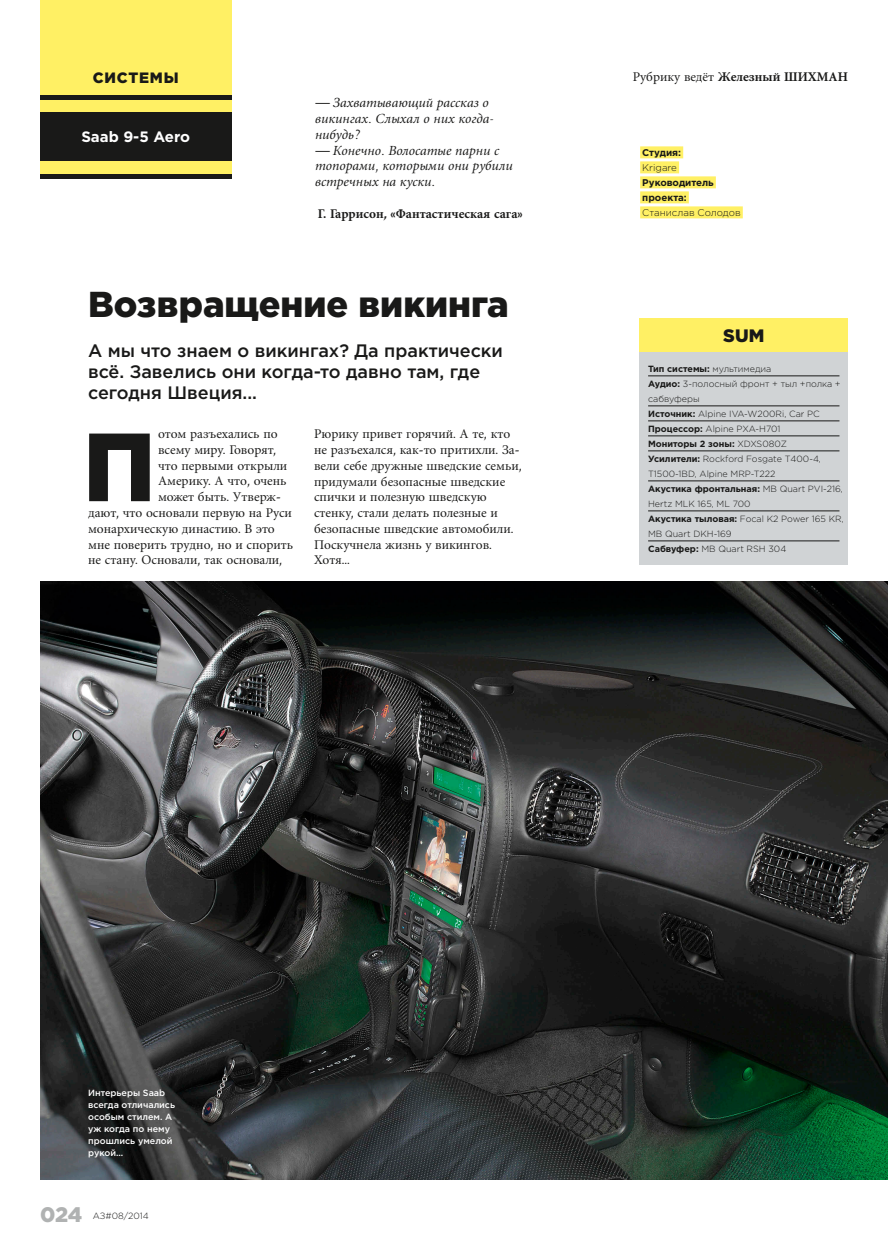
<style>
.page{position:relative;width:888px;height:1258px;background:#fff}
.page>*{position:absolute;margin:0;border:0;box-sizing:border-box;transform-origin:0 0}
.t1{font:900 96.6px "Gotham Pro";color:#191918}
.t2{font:900 36px "Gotham Pro";color:#191918}
.t3{font:900 21px "Gotham Pro";color:#b0b2b2}
.t4{font:500 18px/21px "Gotham Pro";color:#191918}
.t5{font:900 18px "Gotham Pro";color:#191918}
.t6{font:700 15px "Gotham Pro";color:#fff}
.t7{font:900 15px "Gotham Pro";letter-spacing:.05em;color:#191918}
.t8{font:14.25px/15.8px "Berling Antiqua";color:#191918}
.t9{font:italic 14.25px/15.8px "Berling Antiqua";color:#191918}
.t10{font:700 14.25px "Berling Antiqua";color:#191918}
.t11{font:700 9.75px/15px "Gotham Pro";color:#191918}
.t12{font:300 9px/15px "Gotham Pro";color:#191918}
.t13{font:500 9px/12px "Gotham Pro";color:#fff}
.s1{font-weight:400}
.s2{font-weight:300}
.s3{font-weight:700}
</style>
<div class="page">
<div style="left:40px;top:0;width:191px;height:112px;background:#fff064"></div>
<div style="left:40px;top:95px;width:191px;height:5px;background:#191918"></div>
<div style="left:40px;top:112px;width:191px;height:49px;background:#191918"></div>
<div style="left:40px;top:161px;width:191px;height:13px;background:#fff064"></div>
<hr style="left:40px;top:174px;width:191px;height:4px;background:#191918">
<div style="left:640px;top:146px;width:43px;height:12px;background:#fff064"></div>
<div style="left:640px;top:161px;width:39px;height:12px;background:#fff064"></div>
<div style="left:640px;top:176px;width:76px;height:12px;background:#fff064"></div>
<div style="left:640px;top:191px;width:49px;height:12px;background:#fff064"></div>
<div style="left:640px;top:206px;width:103px;height:12px;background:#fff064"></div>
<div style="left:640px;top:318px;width:208px;height:34px;background:#fff064"></div>
<div style="left:640px;top:352px;width:208px;height:213px;background:#d0d3d5"></div>
<hr style="left:648px;top:376px;width:191px;height:1px;background:#191918">
<hr style="left:648px;top:406px;width:191px;height:1px;background:#191918">
<hr style="left:648px;top:421px;width:191px;height:1px;background:#191918">
<hr style="left:648px;top:436px;width:191px;height:1px;background:#191918">
<hr style="left:648px;top:451px;width:191px;height:1px;background:#191918">
<hr style="left:648px;top:481px;width:191px;height:1px;background:#191918">
<hr style="left:648px;top:511px;width:191px;height:1px;background:#191918">
<hr style="left:648px;top:541px;width:191px;height:1px;background:#191918">
<img style="left:40px;top:582px;width:848px;height:598px">
<p class="t7" style="left:93px;top:69px;width:87px">СИСТЕМЫ</p>
<p class="t10" style="left:633px;top:68px;width:217px"><span class="s1">Рубрику ведёт</span> Железный ШИХМАН</p>
<p class="t6" style="left:81px;top:128px;width:110px">Saab 9-5 Aero</p>
<p class="t9" style="left:315px;top:95px;width:180px">— Захватывающий рассказ о викингах. Слыхал о них когда&shy;нибудь?</p>
<p class="t9" style="left:315px;top:142px;width:199px">— Конечно. Волосатые парни с топорами, которыми они рубили встречных на куски.</p>
<p class="t10" style="left:318px;top:205px;width:206px">Г. Гаррисон, «Фантастическая сага»</p>
<p class="t2" style="left:88px;top:284px;width:422px">Возвращение викинга</p>
<p class="t4" style="left:88px;top:340px;width:416px">А мы что знаем о викингах? Да практически всё. Завелись они когда-то давно там, где сегодня Швеция...</p>
<p class="t1" style="left:83px;top:411px;width:74px">П</p>
<p class="t8" style="left:158px;top:426px;width:121px">отом разъехались по</p>
<p class="t8" style="left:158px;top:441px;width:120px">всему миру. Говорят,</p>
<p class="t8" style="left:158px;top:457px;width:131px">что первыми открыли</p>
<p class="t8" style="left:158px;top:473px;width:130px">Америку. А что, очень</p>
<p class="t8" style="left:158px;top:489px;width:124px">может быть. Утверж-</p>
<p class="t8" style="left:88px;top:504px;width:205px">дают, что основали первую на Руси</p>
<p class="t8" style="left:88px;top:520px;width:188px">монархическую династию. В это</p>
<p class="t8" style="left:88px;top:536px;width:206px">мне поверить трудно, но и спорить</p>
<p class="t8" style="left:88px;top:552px;width:196px">не стану. Основали, так основали,</p>
<p class="t8" style="left:314px;top:426px;width:209px">Рюрику привет горячий. А те, кто не разъехался, как-то притихли. За&shy;вели себе дружные шведские семьи, придумали безопасные шведские спички и полезную шведскую стенку, стали делать полезные и безопасные шведские автомобили.<br>Поскучнела жизнь у викингов.<br>Хотя...</p>
<p class="t11" style="left:642px;top:145px;width:100px">Студия:<br><span class="s2">Krigare<br></span>Руководитель проекта:<br><span class="s2">Станислав Солодов</span></p>
<p class="t5" style="left:723px;top:325px;width:43px">SUM</p>
<p class="t12" style="left:648px;top:361px;width:197px"><span class="s3">Тип системы:</span> мультимедиа<br><span class="s3">Аудио:</span> 3-полосный фронт + тыл +полка + сабвуферы<br><span class="s3">Источник:</span> Alpine IVA-W200Ri, Car PC<br><span class="s3">Процессор:</span> Alpine PXA-H701<br><span class="s3">Мониторы 2 зоны:</span> XDXS080Z<br><span class="s3">Усилители:</span> Rockford Fosgate T400-4,<br>T1500-1BD, Alpine MRP-T222<br><span class="s3">Акустика фронтальная:</span> MB Quart PVI-216,<br>Hertz MLK 165, ML 700<br><span class="s3">Акустика тыловая:</span> Focal K2 Power 165 KR,<br>MB Quart DKH-169<br><span class="s3">Сабвуфер:</span> MB Quart RSH 304</p>
<p class="t13" style="left:88px;top:1086px;width:88px">Интерьеры Saab всегда отличались особым стилем. А уж когда по нему прошлись умелой рукой...</p>
<p class="t3" style="left:40px;top:1202px;width:44px">024</p>
<p class="t12" style="left:93px;top:1208px;width:57px">АЗ#08/2014</p>
</div>
